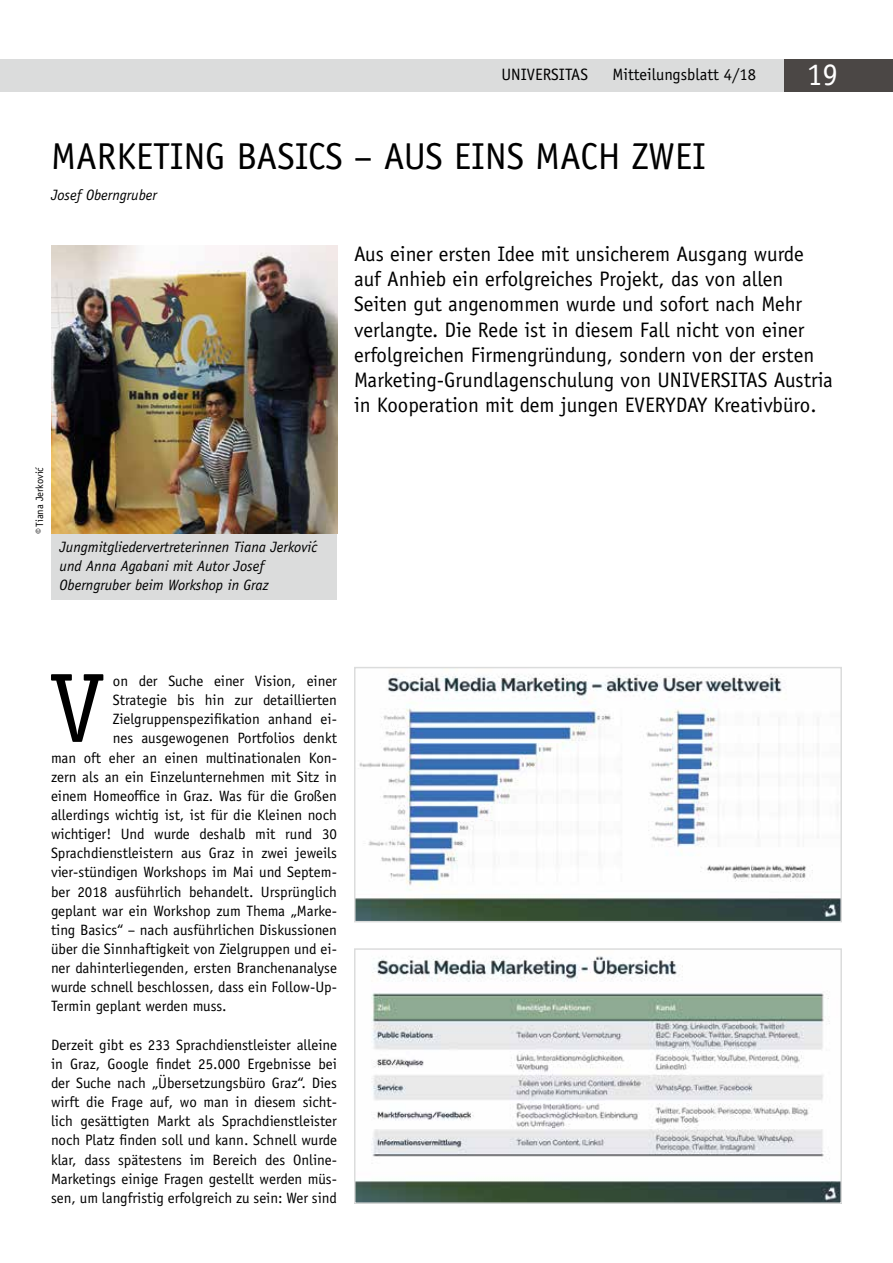
<style>
.page{position:relative;width:893px;height:1263px;background:#fff}
.page>*{position:absolute;margin:0;border:0;box-sizing:border-box;transform-origin:0 0}
.t1{font:98.85px "Officina Serif Std";color:#000}
.t2{font:37.5px "Officina Sans Std";color:#000}
.t3{font:31.5px "Officina Serif Std";color:#fff}
.t4{font:21px/25.2px "Officina Sans Std";color:#000}
.t5{font:16.5px "Officina Sans Std";color:#000}
.t6{font:15px/19.2px "Officina Sans Std";color:#000;text-align:justify}
.t7{font:italic 15px/19.2px "Officina Sans Std";color:#000}
.t8{font:15px "Officina Serif Std";color:#000}
.t9{font:10.5px "Officina Sans Std";letter-spacing:-.005em;color:#000}
</style>
<div class="page">
<div style="left:0;top:59px;width:893px;height:33px;background:#dbdcdc"></div>
<div style="left:784px;top:59px;width:109px;height:33px;background:#4b4745"></div>
<img style="left:357px;top:956px;width:482px;height:245px">
<div style="left:354px;top:948px;width:488px;height:256px;border:2px solid #dbdcdc"></div>
<img style="left:357px;top:674px;width:482px;height:245px">
<div style="left:354px;top:667px;width:488px;height:255px;border:2px solid #dbdcdc"></div>
<div style="left:51px;top:514px;width:286px;height:86px;background:#dbdcdc"></div>
<img style="left:51px;top:246px;width:286px;height:287px">
<p class="t5" style="left:501px;top:65px;width:88px">UNIVERSITAS</p>
<p class="t5" style="left:612px;top:65px;width:145px">Mitteilungsblatt 4/18</p>
<h3 class="t3" style="left:807px;top:56px;width:33px">19</h3>
<h2 class="t2" style="left:51px;top:134px;width:656px">MARKETING BASICS – AUS EINS MACH ZWEI</h2>
<p class="t7" style="left:51px;top:185px;width:108px">Josef Oberngruber</p>
<p class="t9" style="left:34px;top:534px;width:69px;rotate:-90deg">©Tiana Jerkovic´</p>
<p class="t8" style="left:313px;top:537px;width:6px">´</p>
<p class="t7" style="left:60px;top:537px;width:259px">Jungmitgliedervertreterinnen Tiana Jerkovic und Anna Agabani mit Autor Josef<br>Oberngruber beim Workshop in Graz</p>
<p class="t4" style="left:354px;top:241px;width:480px">Aus einer ersten Idee mit unsicherem Ausgang wurde auf Anhieb ein erfolgreiches Projekt, das von allen Seiten gut angenommen wurde und sofort nach Mehr verlangte. Die Rede ist in diesem Fall nicht von einer erfolgreichen Firmengründung, sondern von der ersten Marketing-Grundlagenschulung von UNIVERSITAS Austria in Kooperation mit dem jungen EVERYDAY Kreativbüro.</p>
<h1 class="t1" style="left:51px;top:651px;width:55px">V</h1>
<p class="t6" style="left:113px;top:671px;width:226px">on der Suche einer Vision, einer</p>
<p class="t6" style="left:113px;top:690px;width:226px">Strategie bis hin zur detaillierten</p>
<p class="t6" style="left:113px;top:710px;width:226px">Zielgruppenspezifikation anhand ei-</p>
<p class="t6" style="left:113px;top:729px;width:226px">nes ausgewogenen Portfolios denkt</p>
<p class="t6" style="left:51px;top:748px;width:287px">man oft eher an einen multinationalen Kon-</p>
<p class="t6" style="left:51px;top:767px;width:287px">zern als an ein Einzelunternehmen mit Sitz in</p>
<p class="t6" style="left:51px;top:786px;width:287px">einem Homeoffice in Graz. Was für die Großen</p>
<p class="t6" style="left:51px;top:805px;width:287px">allerdings wichtig ist, ist für die Kleinen noch</p>
<p class="t6" style="left:51px;top:824px;width:287px">wichtiger! Und wurde deshalb mit rund 30</p>
<p class="t6" style="left:51px;top:844px;width:287px">Sprachdienstleistern aus Graz in zwei jeweils</p>
<p class="t6" style="left:51px;top:863px;width:287px">vier-stündigen Workshops im Mai und Septem-</p>
<p class="t6" style="left:51px;top:882px;width:287px">ber 2018 ausführlich behandelt. Ursprünglich</p>
<p class="t6" style="left:51px;top:901px;width:287px">geplant war ein Workshop zum Thema „Marke-</p>
<p class="t6" style="left:51px;top:920px;width:287px">ting Basics“ – nach ausführlichen Diskussionen</p>
<p class="t6" style="left:51px;top:939px;width:287px">über die Sinnhaftigkeit von Zielgruppen und ei-</p>
<p class="t6" style="left:51px;top:958px;width:287px">ner dahinterliegenden, ersten Branchenanalyse</p>
<p class="t6" style="left:51px;top:977px;width:287px">wurde schnell beschlossen, dass ein Follow-Up-</p>
<p class="t6" style="left:51px;top:997px;width:177px">Termin geplant werden muss.</p>
<p class="t6" style="left:51px;top:1035px;width:287px">Derzeit gibt es 233 Sprachdienstleister alleine in Graz, Google findet 25.000 Ergebnisse bei der Suche nach „Übersetzungsbüro Graz“. Dies wirft die Frage auf, wo man in diesem sicht&shy;lich gesättigten Markt als Sprachdienstleister noch Platz finden soll und kann. Schnell wurde klar, dass spätestens im Bereich des Online-Marketings einige Fragen gestellt werden müs&shy;sen, um langfristig erfolgreich zu sein: Wer sind</p>
</div>
